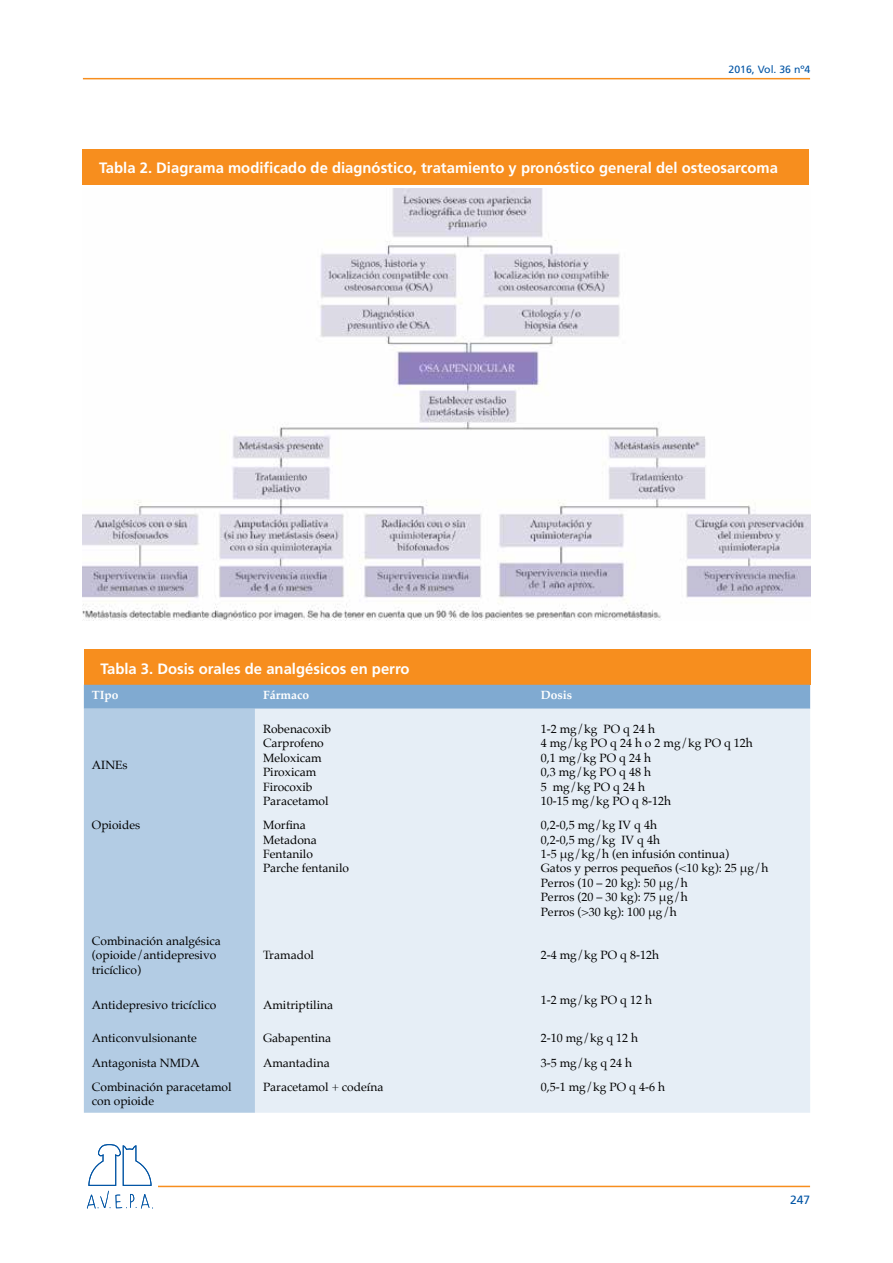
<style>
.page{position:relative;width:893px;height:1263px;background:#fff}
.page>*{position:absolute;margin:0;border:0;box-sizing:border-box;transform-origin:0 0}
.t1{font:700 15px "Frutiger";color:#fff}
.t2{font:12px/14.4px "Palatino";color:#000}
.t3{font:700 12px "Palatino";color:#fff}
.t4{font:12px "Frutiger";color:#0054a4}
.t5{font:10.5px "Frutiger";color:#0054a4}
</style>
<div class="page">
<hr style="left:158px;top:1186px;width:652px;height:1px;background:#f78e1e">
<hr style="left:83px;top:78px;width:727px;height:1px;background:#f78e1e">
<svg style="left:87px;top:1144px;width:66px;height:65px"></svg>
<div style="left:84px;top:649px;width:726px;height:36px;background:#f78e1e"></div>
<div style="left:84px;top:685px;width:726px;height:24px;background:#80aad1"></div>
<div style="left:84px;top:709px;width:171px;height:404px;background:#b3cce4"></div>
<div style="left:255px;top:709px;width:555px;height:404px;background:#e6eef6"></div>
<img style="left:83px;top:189px;width:727px;height:431px">
<div style="left:83px;top:149px;width:726px;height:35px;background:#f78e1e"></div>
<p class="t5" style="left:729px;top:63px;width:83px">2016, Vol. 36 nº4</p>
<p class="t1" style="left:99px;top:159px;width:680px">Tabla 2. Diagrama modificado de diagnóstico, tratamiento y pronóstico general del osteosarcoma</p>
<p class="t1" style="left:100px;top:660px;width:311px">Tabla 3. Dosis orales de analgésicos en perro</p>
<p class="t3" style="left:92px;top:684px;width:28px">TIpo</p>
<p class="t3" style="left:263px;top:684px;width:48px">Fármaco</p>
<p class="t3" style="left:541px;top:684px;width:33px">Dosis</p>
<p class="t2" style="left:92px;top:758px;width:37px">AINEs</p>
<p class="t2" style="left:263px;top:722px;width:70px">Robenacoxib<br>Carprofeno<br>Meloxicam<br>Piroxicam<br>Firocoxib<br>Paracetamol</p>
<p class="t2" style="left:541px;top:722px;width:214px">1-2 mg/kg PO q 24 h<br>4 mg/kg PO q 24 h o 2 mg/kg PO q 12h<br>0,1 mg/kg PO q 24 h<br>0,3 mg/kg PO q 48 h<br>5 mg/kg PO q 24 h<br>10-15 mg/kg PO q 8-12h</p>
<p class="t2" style="left:92px;top:818px;width:50px">Opioides</p>
<p class="t2" style="left:263px;top:818px;width:87px">Morfina<br>Metadona<br>Fentanilo<br>Parche fentanilo</p>
<p class="t2" style="left:541px;top:818px;width:229px">0,2-0,5 mg/kg IV q 4h<br>0,2-0,5 mg/kg IV q 4h<br>1-5 μg/kg/h (en infusión continua)<br>Gatos y perros pequeños (&lt;10 kg): 25 μg/h<br>Perros (10 – 20 kg): 50 μg/h<br>Perros (20 – 30 kg): 75 μg/h<br>Perros (&gt;30 kg): 100 μg/h</p>
<p class="t2" style="left:92px;top:933px;width:130px">Combinación analgésica (opioide/antidepresivo tricíclico)</p>
<p class="t2" style="left:263px;top:948px;width:52px">Tramadol</p>
<p class="t2" style="left:541px;top:948px;width:120px">2-4 mg/kg PO q 8-12h</p>
<p class="t2" style="left:92px;top:997px;width:126px">Antidepresivo tricíclico</p>
<p class="t2" style="left:263px;top:997px;width:72px">Amitriptilina</p>
<p class="t2" style="left:541px;top:992px;width:113px">1-2 mg/kg PO q 12 h</p>
<p class="t2" style="left:92px;top:1031px;width:106px">Anticonvulsionante</p>
<p class="t2" style="left:263px;top:1031px;width:70px">Gabapentina</p>
<p class="t2" style="left:541px;top:1031px;width:99px">2-10 mg/kg q 12 h</p>
<p class="t2" style="left:92px;top:1056px;width:109px">Antagonista NMDA</p>
<p class="t2" style="left:263px;top:1056px;width:68px">Amantadina</p>
<p class="t2" style="left:541px;top:1056px;width:93px">3-5 mg/kg q 24 h</p>
<p class="t2" style="left:92px;top:1079px;width:141px">Combinación paracetamol con opioide</p>
<p class="t2" style="left:263px;top:1079px;width:122px">Paracetamol + codeína</p>
<p class="t2" style="left:541px;top:1079px;width:126px">0,5-1 mg/kg PO q 4-6 h</p>
<p class="t4" style="left:790px;top:1193px;width:22px">247</p>
</div>
